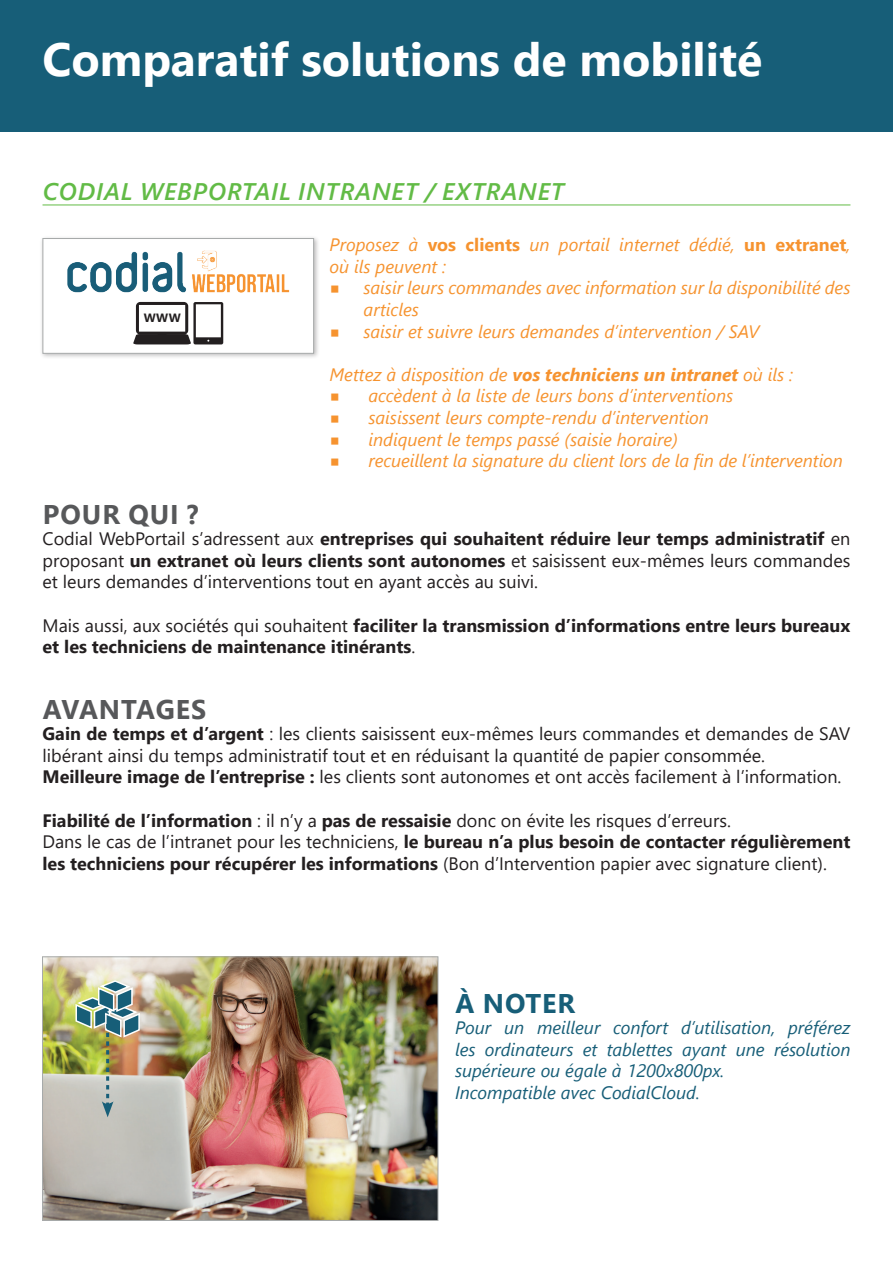
<style>
.page{position:relative;width:893px;height:1263px;background:#fff}
.page>*{position:absolute;margin:0;border:0;box-sizing:border-box;transform-origin:0 0}
.t1{font:700 46.5px "Segoe UI";color:#fff}
.t2{font:700 27px "Segoe UI";letter-spacing:.035em;color:#57585a}
.t3{font:700 27px "Segoe UI";letter-spacing:.035em;color:#175e78}
.t4{font:italic 600 24px "Segoe UI";letter-spacing:.035em;color:#62bb46}
.t5{font:18px/21.6px "Segoe UI";color:#231f20;text-align:justify}
.t6{font:italic 18px/21.6px "Segoe UI";color:#f6932f}
.t7{font:700 18px/21.6px "Segoe UI";color:#231f20}
.t8{font:italic 18px/21.6px "Segoe UI";color:#175e78}
.t9{font:700 12px "Segoe UI";color:#231f20}
.s1{font-weight:700;font-style:normal}
.s2{font-family:"Montserrat";font-style:normal}
.s3{font-weight:700}
.s4{font-weight:400}
</style>
<div class="page">
<div style="left:0;top:0;width:893px;height:132px;background:#175e78"></div>
<hr style="left:43px;top:205px;width:807px;height:1px;background:#62bb46">
<div style="left:39px;top:235px;width:281px;height:125px;background:#231f20;opacity:.3"></div>
<div style="left:43px;top:238px;width:271px;height:116px;background:#fff;border:1px solid #a7aaaa"></div>
<img style="left:67px;top:250px;width:223px;height:55px">
<svg style="left:133px;top:302px;width:90px;height:42px"></svg>
<img style="left:44px;top:958px;width:392px;height:261px">
<div style="left:42px;top:956px;width:396px;height:265px;border:1px solid #a7aaaa"></div>
<img style="left:74px;top:979px;width:67px;height:138px">
<h1 class="t1" style="left:43px;top:16px;width:721px">Comparatif solutions de mobilité</h1>
<h3 class="t4" style="left:43px;top:169px;width:523px">CODIAL WEBPORTAIL INTRANET / EXTRANET</h3>
<p class="t6" style="left:330px;top:231px;width:522px">Proposez à <span class="s1">vos clients</span> un portail internet dédié, <span class="s1">un extranet</span>, où ils peuvent :</p>
<p class="t6" style="left:364px;top:274px;width:488px;text-indent:-34px"><span class="s2">■</span> saisir leurs commandes avec information sur la disponibilité des articles</p>
<p class="t6" style="left:330px;top:318px;width:431px"><span class="s2">■</span> saisir et suivre leurs demandes d’intervention / SAV</p>
<p class="t6" style="left:330px;top:361px;width:465px">Mettez à disposition de <span class="s3">vos techniciens un intranet</span> où ils :</p>
<p class="t6" style="left:330px;top:382px;width:405px"><span class="s2">■</span> accèdent à la liste de leurs bons d’interventions</p>
<p class="t6" style="left:330px;top:404px;width:381px"><span class="s2">■</span> saisissent leurs compte-rendu d’intervention</p>
<p class="t6" style="left:330px;top:426px;width:350px"><span class="s2">■</span> indiquent le temps passé (saisie horaire)</p>
<p class="t6" style="left:330px;top:447px;width:515px"><span class="s2">■</span> recueillent la signature du client lors de la fin de l’intervention</p>
<h2 class="t2" style="left:43px;top:488px;width:157px">POUR QUI ?</h2>
<p class="t5" style="left:43px;top:526px;width:809px">Codial WebPortail s’adressent aux <span class="s3">entreprises qui souhaitent réduire leur temps administratif</span> en proposant <span class="s3">un extranet où leurs clients sont autonomes</span> et saisissent eux-mêmes leurs commandes et leurs demandes d’interventions tout en ayant accès au suivi.</p>
<p class="t7" style="left:43px;top:613px;width:809px"><span class="s4">Mais aussi, aux sociétés qui souhaitent</span> faciliter la transmission d’informations entre leurs bureaux et les techniciens de maintenance itinérants<span class="s4">.</span></p>
<p class="t9" style="left:144px;top:307px;width:39px">WWW</p>
<h2 class="t2" style="left:43px;top:683px;width:165px">AVANTAGES</h2>
<p class="t5" style="left:43px;top:721px;width:809px;text-align:left"><span class="s3">Gain de temps et d’argent</span> : les clients saisissent eux-mêmes leurs commandes et demandes de SAV libérant ainsi du temps administratif tout et en réduisant la quantité de papier consommée.<br><span class="s3">Meilleure image de l’entreprise :</span> les clients sont autonomes et ont accès facilement à l’information.</p>
<p class="t7" style="left:43px;top:808px;width:809px">Fiabilité de l’information <span class="s4">: il n’y a</span> pas de ressaisie <span class="s4">donc on évite les risques d’erreurs.<br>Dans le cas de l’intranet pour les techniciens,</span> le bureau n’a plus besoin de contacter régulièrement les techniciens pour récupérer les informations <span class="s4">(Bon d’Intervention papier avec signature client).</span></p>
<h2 class="t3" style="left:455px;top:977px;width:121px">À NOTER</h2>
<p class="t8" style="left:455px;top:1014px;width:397px">Pour un meilleur confort d’utilisation, préférez les ordinateurs et tablettes ayant une résolution supérieure ou égale à 1200x800px.<br>Incompatible avec CodialCloud.</p>
</div>
